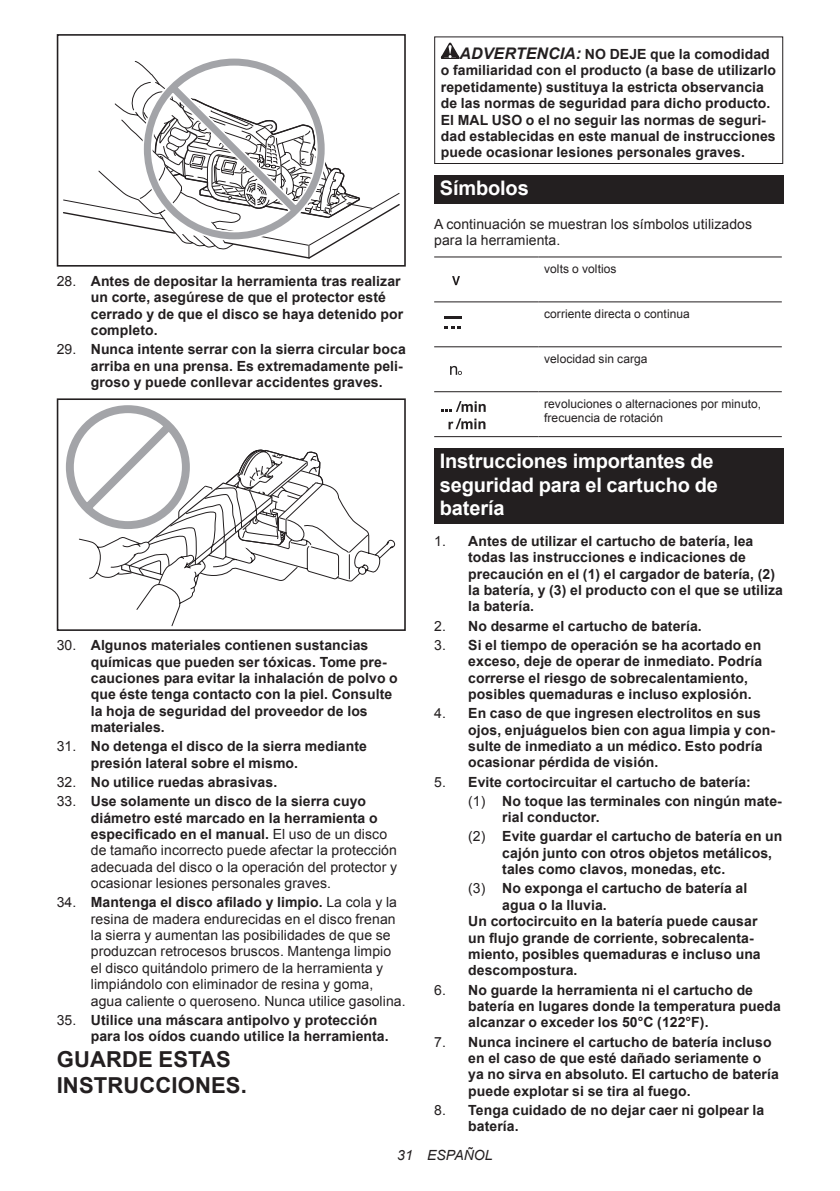
<style>
.page{position:relative;width:840px;height:1191px;background:#fff}
.page>*{position:absolute;margin:0;border:0;box-sizing:border-box;transform-origin:0 0}
.t1{font:700 22px/25.8px "Arial";letter-spacing:.005em;color:#231f20}
.t2{font:700 20px/23.4px "Arial";letter-spacing:-.01em;color:#fff}
.t3{font:700 14px/16.4px "Arial";letter-spacing:.005em;color:#231f20}
.t4{font:14px/16.4px "Arial";letter-spacing:.005em;color:#231f20}
.t5{font:italic 14px "Arial";letter-spacing:.005em;color:#231f20}
.t6{font:12px/14px "Arial";letter-spacing:.005em;color:#231f20}
.s1{font-weight:400}
.s2{font-weight:700}
.s3{font-style:italic;font-size:16px}
</style>
<div class="page">
<svg style="left:63px;top:58px;width:337px;height:201px"></svg>
<div style="left:57px;top:238px;width:73px;height:29px;background:#fff"></div>
<div style="left:57px;top:34px;width:348px;height:233px;border:2px solid #231f20"></div>
<svg style="left:65px;top:405px;width:330px;height:221px"></svg>
<div style="left:57px;top:602px;width:73px;height:29px;background:#fff"></div>
<div style="left:57px;top:398px;width:348px;height:233px;border:2px solid #231f20"></div>
<svg style="left:440px;top:43px;width:19px;height:16px"></svg>
<div style="left:434px;top:36px;width:348px;height:128px;border:1px solid #231f20"></div>
<div style="left:434px;top:175px;width:348px;height:29px;background:#231f20"></div>
<hr style="left:434px;top:256px;width:104px;height:1px;background:#231f20">
<hr style="left:538px;top:256px;width:243px;height:1px;background:#231f20">
<hr style="left:434px;top:301px;width:104px;height:1px;background:#231f20">
<hr style="left:538px;top:301px;width:243px;height:1px;background:#231f20">
<hr style="left:434px;top:346px;width:104px;height:1px;background:#231f20">
<hr style="left:538px;top:346px;width:243px;height:1px;background:#231f20">
<hr style="left:434px;top:391px;width:104px;height:1px;background:#231f20">
<hr style="left:538px;top:391px;width:243px;height:1px;background:#231f20">
<hr style="left:434px;top:436px;width:104px;height:1px;background:#231f20">
<hr style="left:538px;top:436px;width:243px;height:1px;background:#231f20">
<svg style="left:452px;top:276px;width:7px;height:9px"></svg>
<svg style="left:444px;top:316px;width:17px;height:2px"></svg>
<svg style="left:444px;top:326px;width:17px;height:3px"></svg>
<svg style="left:450px;top:366px;width:11px;height:9px"></svg>
<svg style="left:441px;top:401px;width:44px;height:11px"></svg>
<svg style="left:448px;top:418px;width:37px;height:11px"></svg>
<div style="left:434px;top:448px;width:348px;height:76px;background:#231f20"></div>
<p class="t3" style="left:91px;top:273px;width:314px;text-indent:-34px"><span class="s1">28.</span> Antes de depositar la herramienta tras realizar un corte, asegúrese de que el protector esté cerrado y de que el disco se haya detenido por completo.</p>
<p class="t3" style="left:91px;top:341px;width:316px;text-indent:-34px"><span class="s1">29.</span> Nunca intente serrar con la sierra circular boca arriba en una prensa. Es extremadamente peli&shy;groso y puede conllevar accidentes graves.</p>
<p class="t3" style="left:91px;top:637px;width:308px;text-indent:-34px"><span class="s1">30.</span> Algunos materiales contienen sustancias químicas que pueden ser tóxicas. Tome pre&shy;cauciones para evitar la inhalación de polvo o que éste tenga contacto con la piel. Consulte la hoja de seguridad del proveedor de los materiales.</p>
<p class="t3" style="left:91px;top:738px;width:277px;text-indent:-34px"><span class="s1">31.</span> No detenga el disco de la sierra mediante presión lateral sobre el mismo.</p>
<p class="t3" style="left:57px;top:774px;width:222px"><span class="s1">32.</span> No utilice ruedas abrasivas.</p>
<p class="t4" style="left:91px;top:793px;width:307px;text-indent:-34px">33. <span class="s2">Use solamente un disco de la sierra cuyo diámetro esté marcado en la herramienta o especificado en el manual.</span> El uso de un disco de tamaño incorrecto puede afectar la protección adecuada del disco o la operación del protector y ocasionar lesiones personales graves.</p>
<p class="t4" style="left:91px;top:894px;width:316px;text-indent:-34px">34. <span class="s2">Mantenga el disco afilado y limpio.</span> La cola y la resina de madera endurecidas en el disco frenan la sierra y aumentan las posibilidades de que se produzcan retrocesos bruscos. Mantenga limpio el disco quitándolo primero de la herramienta y limpiándolo con eliminador de resina y goma, agua caliente o queroseno. Nunca utilice gasolina.</p>
<p class="t3" style="left:91px;top:1012px;width:299px;text-indent:-34px"><span class="s1">35.</span> Utilice una máscara antipolvo y protección para los oídos cuando utilice la herramienta.</p>
<h1 class="t1" style="left:57px;top:1047px;width:191px">GUARDE ESTAS<br>INSTRUCCIONES.</h1>
<p class="t3" style="left:440px;top:46px;width:336px;text-indent:19px"><span class="s3">ADVERTENCIA:</span> NO DEJE que la comodidad o familiaridad con el producto (a base de utilizarlo repetidamente) sustituya la estricta observancia de las normas de seguridad para dicho producto.<br>El MAL USO o el no seguir las normas de seguri&shy;dad establecidas en este manual de instrucciones puede ocasionar lesiones personales graves.</p>
<h2 class="t2" style="left:439px;top:177px;width:90px">Símbolos</h2>
<p class="t4" style="left:434px;top:216px;width:319px">A continuación se muestran los símbolos utilizados para la herramienta.</p>
<p class="t6" style="left:544px;top:262px;width:74px">volts o voltios</p>
<p class="t6" style="left:544px;top:307px;width:147px">corriente directa o continua</p>
<p class="t6" style="left:544px;top:352px;width:105px">velocidad sin carga</p>
<p class="t6" style="left:544px;top:396px;width:218px">revoluciones o alternaciones por minuto, frecuencia de rotación</p>
<h2 class="t2" style="left:439px;top:450px;width:279px">Instrucciones importantes de seguridad para el cartucho de batería</h2>
<p class="t3" style="left:468px;top:533px;width:316px;text-indent:-34px"><span class="s1">1.</span> Antes de utilizar el cartucho de batería, lea todas las instrucciones e indicaciones de precaución en el (1) el cargador de batería, (2) la batería, y (3) el producto con el que se utiliza la batería.</p>
<p class="t3" style="left:434px;top:618px;width:269px"><span class="s1">2.</span> No desarme el cartucho de batería.</p>
<p class="t3" style="left:468px;top:637px;width:295px;text-indent:-34px"><span class="s1">3.</span> Si el tiempo de operación se ha acortado en exceso, deje de operar de inmediato. Podría correrse el riesgo de sobrecalentamiento, posibles quemaduras e incluso explosión.</p>
<p class="t3" style="left:468px;top:705px;width:308px;text-indent:-34px"><span class="s1">4.</span> En caso de que ingresen electrolitos en sus ojos, enjuáguelos bien con agua limpia y con&shy;sulte de inmediato a un médico. Esto podría ocasionar pérdida de visión.</p>
<p class="t3" style="left:468px;top:772px;width:315px;line-height:19.2px;text-indent:-34px"><span class="s1">5.</span> Evite cortocircuitar el cartucho de batería:<br><span class="s1">(1)</span> No toque las terminales con ningún mate-</p>
<p class="t3" style="left:468px;top:808px;width:315px;line-height:19.2px;text-indent:34px">rial conductor.<br><span class="s1">(2)</span> Evite guardar el cartucho de batería en un</p>
<p class="t3" style="left:502px;top:845px;width:271px">cajón junto con otros objetos metálicos, tales como clavos, monedas, etc.</p>
<p class="t3" style="left:468px;top:880px;width:280px"><span class="s1">(3)</span> No exponga el cartucho de batería al</p>
<p class="t3" style="left:502px;top:897px;width:106px">agua o la lluvia.</p>
<p class="t3" style="left:468px;top:913px;width:290px">Un cortocircuito en la batería puede causar</p>
<p class="t3" style="left:468px;top:930px;width:287px">un flujo grande de corriente, sobrecalenta-</p>
<p class="t3" style="left:468px;top:946px;width:294px">miento, posibles quemaduras e incluso una</p>
<p class="t3" style="left:468px;top:962px;width:111px">descompostura.</p>
<p class="t3" style="left:468px;top:981px;width:314px;text-indent:-34px"><span class="s1">6.</span> No guarde la herramienta ni el cartucho de batería en lugares donde la temperatura pueda alcanzar o exceder los 50°C (122°F).</p>
<p class="t3" style="left:468px;top:1033px;width:312px;text-indent:-34px"><span class="s1">7.</span> Nunca incinere el cartucho de batería incluso en el caso de que esté dañado seriamente o ya no sirva en absoluto. El cartucho de batería puede explotar si se tira al fuego.</p>
<p class="t3" style="left:468px;top:1102px;width:297px;text-indent:-34px"><span class="s1">8.</span> Tenga cuidado de no dejar caer ni golpear la batería.</p>
<p class="t5" style="left:397px;top:1146px;width:97px">31 ESPAÑOL</p>
</div>
